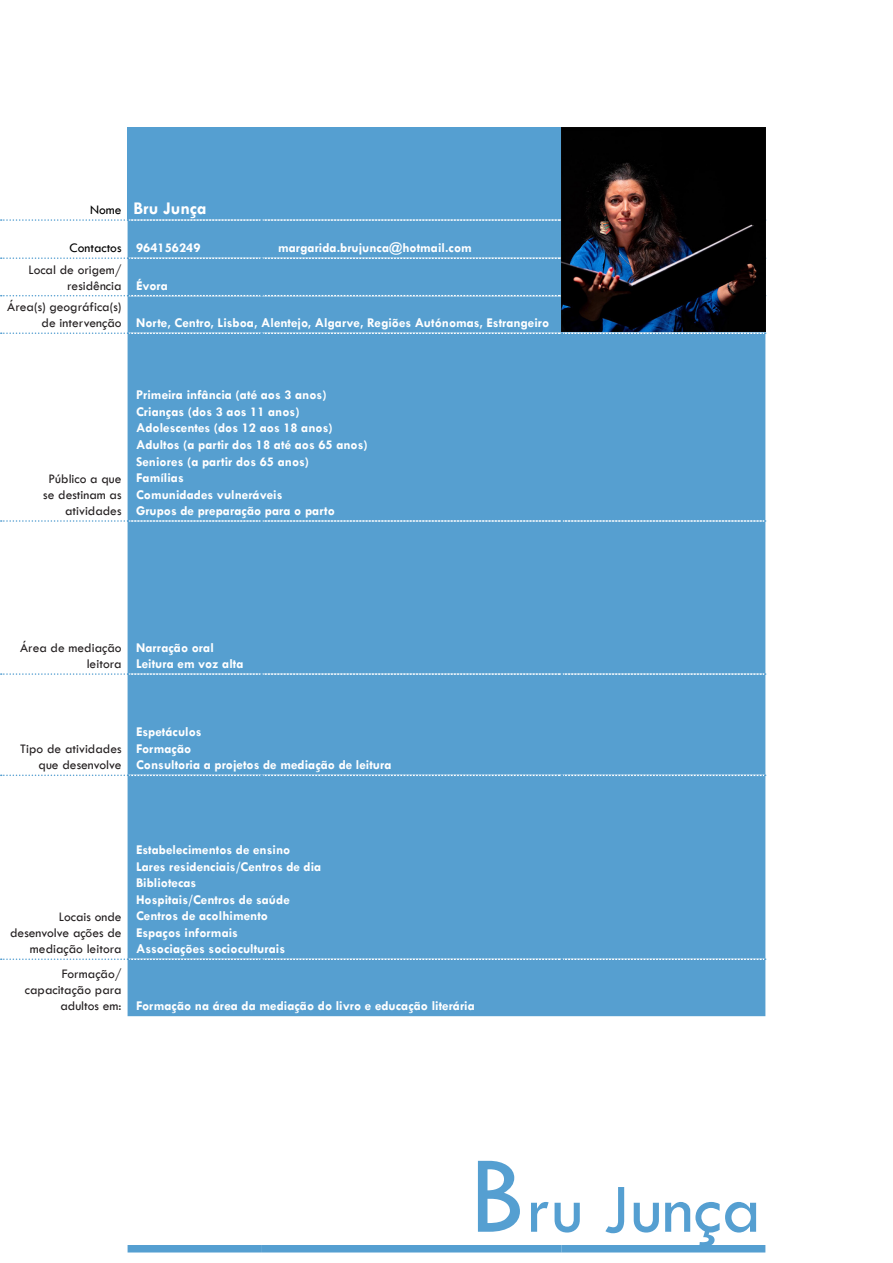
<style>
.page{position:relative;width:893px;height:1263px;background:#fff}
.page>*{position:absolute;margin:0;border:0;box-sizing:border-box;transform-origin:0 0}
.Capítulos{font:72px "Tw Cen";color:#559fd1}
.Capítulos-2{font:700 18px "Tw Cen";color:#fff}
.Capítulos-3{font:700 13.5px "Tw Cen";color:#fff}
.Capítulos-4{font:13.5px/16.2px "Tw Cen";color:#231f20;text-align:right}
.Capítulos-5{font:13.5px "Tw Cen";color:#000}
.s1{font-size:114px}
</style>
<div class="page">
<div style="left:128px;top:128px;width:637px;height:92px;background:#559fd1"></div>
<div style="left:128px;top:221px;width:637px;height:795px;background:#569fd0"></div>
<svg style="left:1px;top:257px;width:765px;height:2px"></svg>
<svg style="left:1px;top:295px;width:765px;height:1px"></svg>
<svg style="left:1px;top:332px;width:765px;height:2px"></svg>
<svg style="left:1px;top:520px;width:765px;height:2px"></svg>
<svg style="left:1px;top:673px;width:765px;height:2px"></svg>
<svg style="left:1px;top:774px;width:765px;height:2px"></svg>
<svg style="left:1px;top:958px;width:765px;height:2px"></svg>
<svg style="left:1px;top:219px;width:765px;height:2px"></svg>
<div style="left:128px;top:1245px;width:133px;height:7px;background:#559fd1"></div>
<div style="left:261px;top:1245px;width:300px;height:7px;background:#559fd1"></div>
<div style="left:561px;top:1245px;width:204px;height:7px;background:#559fd1"></div>
<img style="left:561px;top:128px;width:204px;height:204px">
<p class="Capítulos-5" style="left:90px;top:202px;width:33px">Nome</p>
<p class="Capítulos-2" style="left:134px;top:198px;width:75px">Bru Junça</p>
<p class="Capítulos-5" style="left:70px;top:240px;width:54px">Contactos</p>
<p class="Capítulos-3" style="left:136px;top:240px;width:66px">964156249</p>
<p class="Capítulos-3" style="left:278px;top:240px;width:195px">margarida.brujunca@hotmail.com</p>
<p class="Capítulos-4" style="left:28px;top:261px;width:95px">Local de origem/ residência</p>
<p class="Capítulos-3" style="left:136px;top:277px;width:34px">Évora</p>
<p class="Capítulos-4" style="left:7px;top:299px;width:116px">Área(s) geográfica(s) de intervenção</p>
<p class="Capítulos-3" style="left:136px;top:315px;width:415px">Norte, Centro, Lisboa, Alentejo, Algarve, Regiões Autónomas, Estrangeiro</p>
<p class="Capítulos-4" style="left:43px;top:470px;width:80px">Público a que se destinam as atividades</p>
<p class="Capítulos-3" style="left:136px;top:387px;width:192px">Primeira infância (até aos 3 anos)</p>
<p class="Capítulos-3" style="left:136px;top:404px;width:165px">Crianças (dos 3 aos 11 anos)</p>
<p class="Capítulos-3" style="left:136px;top:420px;width:198px">Adolescentes (dos 12 aos 18 anos)</p>
<p class="Capítulos-3" style="left:136px;top:437px;width:233px">Adultos (a partir dos 18 até aos 65 anos)</p>
<p class="Capítulos-3" style="left:136px;top:453px;width:175px">Seniores (a partir dos 65 anos)</p>
<p class="Capítulos-3" style="left:136px;top:470px;width:49px">Famílias</p>
<p class="Capítulos-3" style="left:136px;top:486px;width:148px">Comunidades vulneráveis</p>
<p class="Capítulos-3" style="left:136px;top:503px;width:200px">Grupos de preparação para o parto</p>
<p class="Capítulos-4" style="left:20px;top:639px;width:103px">Área de mediação leitora</p>
<p class="Capítulos-3" style="left:136px;top:639px;width:79px">Narração oral</p>
<p class="Capítulos-3" style="left:136px;top:656px;width:109px">Leitura em voz alta</p>
<p class="Capítulos-4" style="left:20px;top:741px;width:103px">Tipo de atividades que desenvolve</p>
<p class="Capítulos-3" style="left:136px;top:724px;width:67px">Espetáculos</p>
<p class="Capítulos-3" style="left:136px;top:740px;width:57px">Formação</p>
<p class="Capítulos-3" style="left:136px;top:757px;width:257px">Consultoria a projetos de mediação de leitura</p>
<p class="Capítulos-4" style="left:10px;top:908px;width:113px">Locais onde desenvolve ações de mediação leitora</p>
<p class="Capítulos-4" style="left:25px;top:965px;width:98px">Formação/ capacitação para adultos em:</p>
<p class="Capítulos-3" style="left:136px;top:842px;width:156px">Estabelecimentos de ensino</p>
<p class="Capítulos-3" style="left:136px;top:858px;width:187px">Lares residenciais/Centros de dia</p>
<p class="Capítulos-3" style="left:136px;top:875px;width:62px">Bibliotecas</p>
<p class="Capítulos-3" style="left:136px;top:891px;width:155px">Hospitais/Centros de saúde</p>
<p class="Capítulos-3" style="left:136px;top:908px;width:133px">Centros de acolhimento</p>
<p class="Capítulos-3" style="left:136px;top:924px;width:104px">Espaços informais</p>
<p class="Capítulos-3" style="left:136px;top:941px;width:151px">Associações socioculturais</p>
<p class="Capítulos-3" style="left:136px;top:998px;width:340px">Formação na área da mediação do livro e educação literária</p>
<p class="Capítulos" style="left:469px;top:1166px;width:294px"><span class="s1">B</span>ru Junça</p>
</div>
